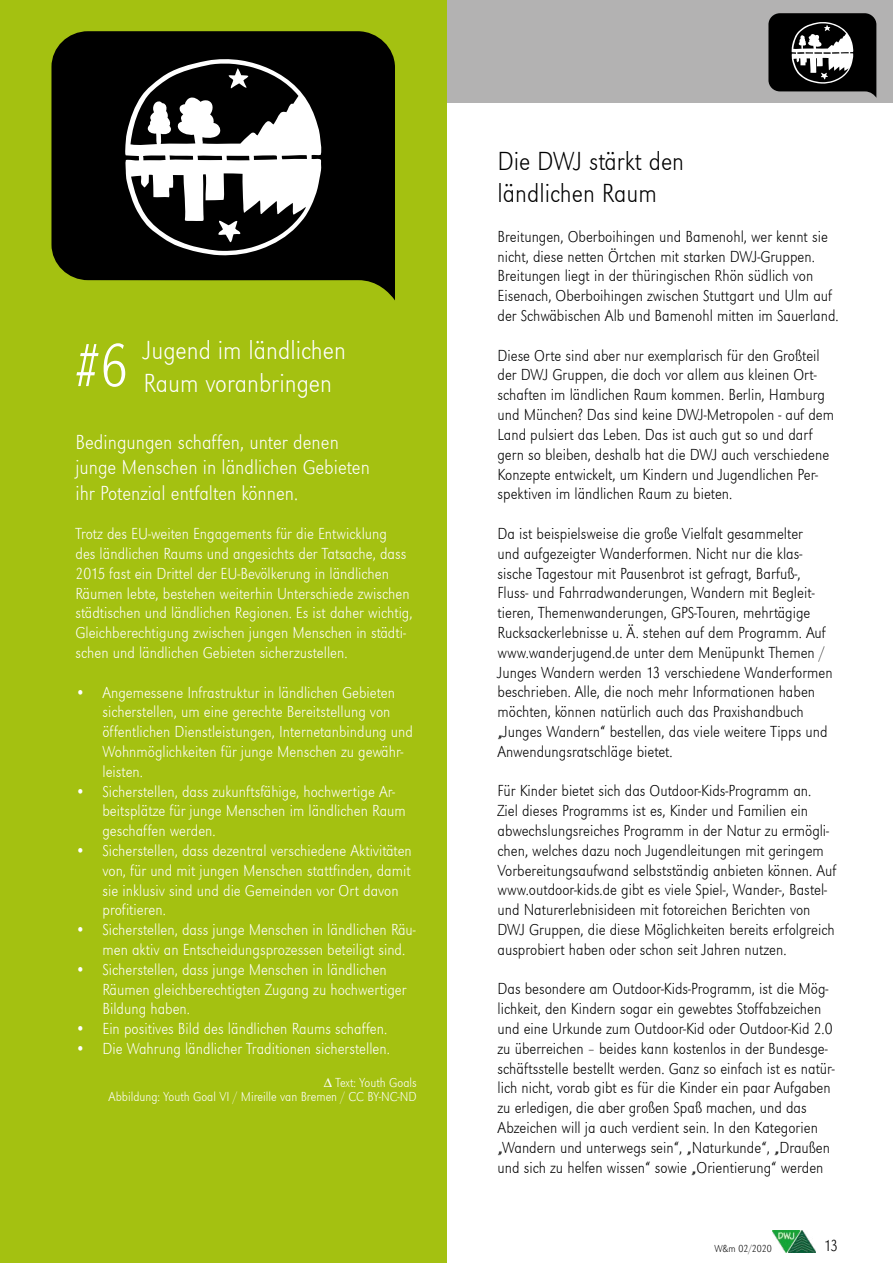
<style>
.page{position:relative;width:893px;height:1263px;background:#fff}
.page>*{position:absolute;margin:0;border:0;box-sizing:border-box;transform-origin:0 0}
.t1{font:63px "URW Grotesk T Extr Ligh Extr Narr";color:#fff}
.t2{font:27px/32.4px "URW Grotesk T Extr Ligh Extr Narr";color:#fff}
.t3{font:27px/32.4px "URW Grotesk T Extr Ligh Extr Narr";color:#000}
.t4{font:21px/25.2px "URW Grotesk T Extr Ligh Extr Narr";color:#fff}
.t5{font:16.5px/19.8px "URW Grotesk T Extr Ligh Extr Narr";color:#000}
.t6{font:16.5px/19.8px "URW Grotesk T Extr Ligh Extr Narr";color:#fff}
.t7{font:13.5px/13.5px "URW Grotesk T Extr Ligh Extr Narr";color:#fff;text-align:right}
.t8{font:10.5px "URW Grotesk T Extr Ligh Extr Narr";color:#000}
</style>
<div class="page">
<img style="left:772px;top:1230px;width:43px;height:22px">
<div style="left:0;top:0;width:893px;height:102px;background:#b3b2b2"></div>
<div style="left:0;top:0;width:446px;height:1263px;background:#a4c111"></div>
<svg style="left:51px;top:31px;width:344px;height:269px;background:#171b02"></svg>
<svg style="left:125px;top:59px;width:197px;height:197px;background:#686868"></svg>
<svg style="left:768px;top:13px;width:108px;height:84px;background:#3b3b3b"></svg>
<h2 class="t2" style="left:144px;top:334px;width:204px">Jugend im ländlichen<br>Raum voranbringen</h2>
<p class="t4" style="left:75px;top:429px;width:296px">Bedingungen schaffen, unter denen junge Menschen in ländlichen Gebieten ihr Potenzial entfalten können.</p>
<p class="t6" style="left:75px;top:524px;width:339px">Trotz des EU-weiten Engagements für die Entwicklung<br>des ländlichen Raums und angesichts der Tatsache, dass 2015 fast ein Drittel der EU-Bevölkerung in ländlichen Räumen lebte, bestehen weiterhin Unterschiede zwischen städtischen und ländlichen Regionen. Es ist daher wichtig, Gleichberechtigung zwischen jungen Menschen in städti&shy;schen und ländlichen Gebieten sicherzustellen.</p>
<p class="t6" style="left:102px;top:682px;width:312px;text-indent:-27px">• Angemessene Infrastruktur in ländlichen Gebieten sicherstellen, um eine gerechte Bereitstellung von öffentlichen Dienstleistungen, Internetanbindung und Wohnmöglichkeiten für junge Menschen zu gewähr&shy;leisten.</p>
<p class="t6" style="left:102px;top:781px;width:305px;text-indent:-27px">• Sicherstellen, dass zukunftsfähige, hochwertige Ar&shy;beitsplätze für junge Menschen im ländlichen Raum geschaffen werden.</p>
<p class="t6" style="left:102px;top:840px;width:311px;text-indent:-27px">• Sicherstellen, dass dezentral verschiedene Aktivitäten von, für und mit jungen Menschen stattfinden, damit sie inklusiv sind und die Gemeinden vor Ort davon profitieren.</p>
<p class="t6" style="left:102px;top:920px;width:315px;text-indent:-27px">• Sicherstellen, dass junge Menschen in ländlichen Räu&shy;men aktiv an Entscheidungsprozessen beteiligt sind.</p>
<p class="t6" style="left:102px;top:959px;width:306px;text-indent:-27px">• Sicherstellen, dass junge Menschen in ländlichen<br>Räumen gleichberechtigten Zugang zu hochwertiger<br>Bildung haben.</p>
<p class="t6" style="left:75px;top:1019px;width:313px">• Ein positives Bild des ländlichen Raums schaffen.</p>
<p class="t6" style="left:75px;top:1038px;width:316px">• Die Wahrung ländlicher Traditionen sicherstellen.</p>
<p class="t7" style="left:109px;top:1076px;width:310px">∆ Text: Youth Goals<br>Abbildung: Youth Goal VI / Mireille van Bremen / CC BY-NC-ND</p>
<h1 class="t1" style="left:75px;top:328px;width:55px">#6</h1>
<h2 class="t3" style="left:497px;top:144px;width:188px">Die DWJ stärkt den ländlichen Raum</h2>
<p class="t5" style="left:497px;top:226px;width:343px">Breitungen, Oberboihingen und Bamenohl, wer kennt sie nicht, diese netten Örtchen mit starken DWJ-Gruppen.<br>Breitungen liegt in der thüringischen Rhön südlich von Eisenach, Oberboihingen zwischen Stuttgart und Ulm auf der Schwäbischen Alb und Bamenohl mitten im Sauerland.</p>
<p class="t5" style="left:497px;top:345px;width:338px">Diese Orte sind aber nur exemplarisch für den Großteil der DWJ Gruppen, die doch vor allem aus kleinen Ort&shy;schaften im ländlichen Raum kommen. Berlin, Hamburg und München? Das sind keine DWJ-Metropolen - auf dem Land pulsiert das Leben. Das ist auch gut so und darf gern so bleiben, deshalb hat die DWJ auch verschiedene Konzepte entwickelt, um Kindern und Jugendlichen Per&shy;spektiven im ländlichen Raum zu bieten.</p>
<p class="t5" style="left:497px;top:523px;width:337px">Da ist beispielsweise die große Vielfalt gesammelter<br>und aufgezeigter Wanderformen. Nicht nur die klas&shy;sische Tagestour mit Pausenbrot ist gefragt, Barfuß-, Fluss- und Fahrradwanderungen, Wandern mit Begleit&shy;tieren, Themenwanderungen, GPS-Touren, mehrtägige Rucksackerlebnisse u. Ä. stehen auf dem Programm. Auf www.wanderjugend.de unter dem Menüpunkt Themen / Junges Wandern werden 13 verschiedene Wanderformen beschrieben. Alle, die noch mehr Informationen haben möchten, können natürlich auch das Praxishandbuch „Junges Wandern“ bestellen, das viele weitere Tipps und Anwendungsratschläge bietet.</p>
<p class="t5" style="left:497px;top:781px;width:340px">Für Kinder bietet sich das Outdoor-Kids-Programm an.<br>Ziel dieses Programms ist es, Kinder und Familien ein abwechslungsreiches Programm in der Natur zu ermögli&shy;chen, welches dazu noch Jugendleitungen mit geringem Vorbereitungsaufwand selbstständig anbieten können. Auf www.outdoor-kids.de gibt es viele Spiel-, Wander-, Bastel&shy;und Naturerlebnisideen mit fotoreichen Berichten von DWJ Gruppen, die diese Möglichkeiten bereits erfolgreich ausprobiert haben oder schon seit Jahren nutzen.</p>
<p class="t5" style="left:497px;top:979px;width:339px">Das besondere am Outdoor-Kids-Programm, ist die Mög&shy;lichkeit, den Kindern sogar ein gewebtes Stoffabzeichen und eine Urkunde zum Outdoor-Kid oder Outdoor-Kid 2.0 zu überreichen – beides kann kostenlos in der Bundesge&shy;schäftsstelle bestellt werden. Ganz so einfach ist es natür&shy;lich nicht, vorab gibt es für die Kinder ein paar Aufgaben zu erledigen, die aber großen Spaß machen, und das Abzeichen will ja auch verdient sein. In den Kategorien „Wandern und unterwegs sein“, „Naturkunde“, „Draußen und sich zu helfen wissen“ sowie „Orientierung“ werden</p>
<p class="t8" style="left:714px;top:1242px;width:59px">W&amp;m 02/2020</p>
<p class="t5" style="left:823px;top:1235px;width:16px">13</p>
</div>
